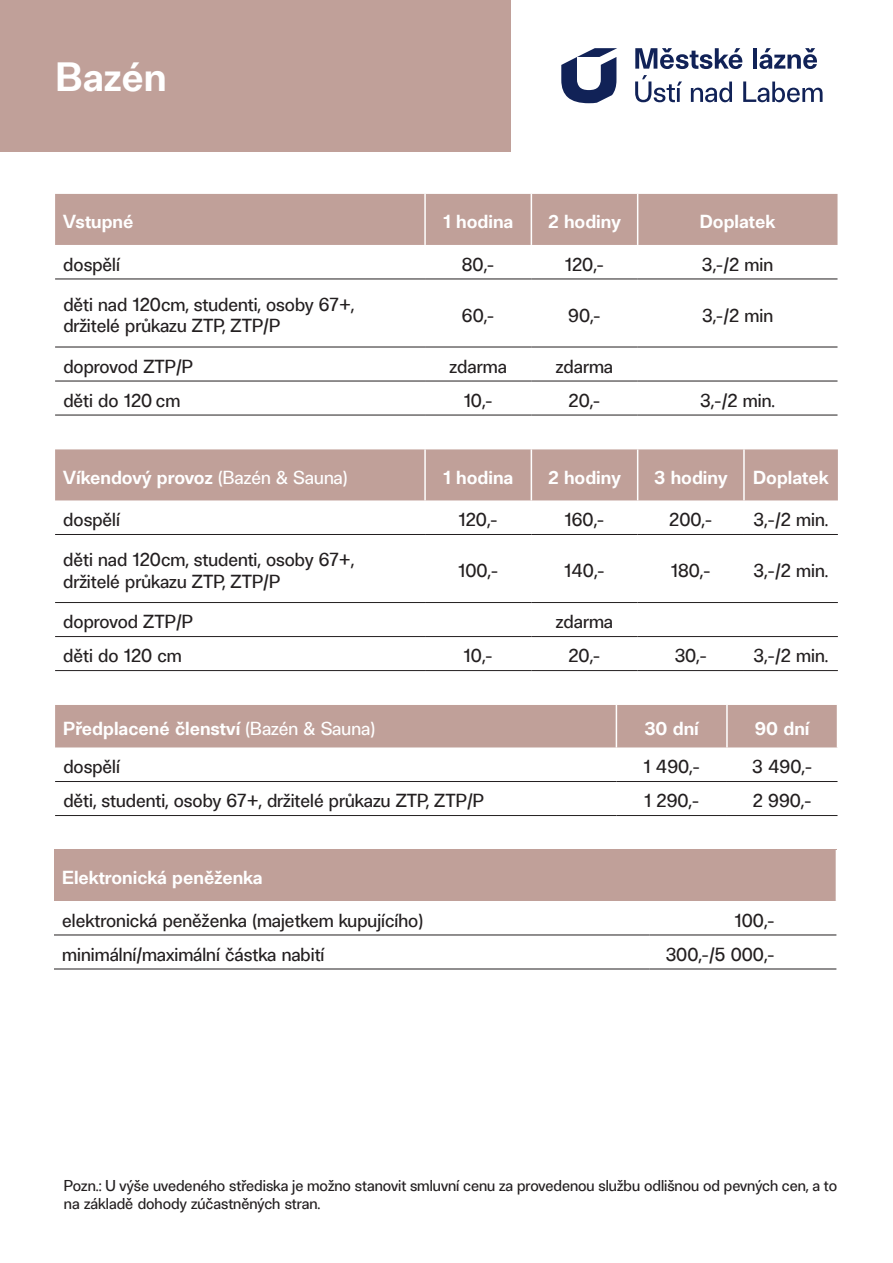
<style>
.page{position:relative;width:893px;height:1263px;background:#fff}
.page>*{position:absolute;margin:0;border:0;box-sizing:border-box;transform-origin:0 0}
.t1{font:700 39px "Louka Pro";color:#fff}
.t2{font:18px/21.6px "Louka Pro";color:#231f20}
.t3{font:700 18px "Louka Pro";color:#fff}
.t4{font:15px/18px "Louka Pro";color:#231f20}
.s1{font-weight:400}
</style>
<div class="page">
<div style="left:55px;top:194px;width:782px;height:51px;background:#c0a099"></div>
<hr style="left:55px;top:279px;width:370px;height:1px;background:#231f20">
<hr style="left:425px;top:279px;width:106px;height:1px;background:#231f20">
<hr style="left:531px;top:279px;width:107px;height:1px;background:#231f20">
<hr style="left:638px;top:279px;width:199px;height:1px;background:#231f20">
<hr style="left:55px;top:347px;width:370px;height:1px;background:#231f20">
<hr style="left:425px;top:347px;width:106px;height:1px;background:#231f20">
<hr style="left:531px;top:347px;width:107px;height:1px;background:#231f20">
<hr style="left:638px;top:347px;width:199px;height:1px;background:#231f20">
<hr style="left:55px;top:381px;width:370px;height:1px;background:#231f20">
<hr style="left:425px;top:381px;width:106px;height:1px;background:#231f20">
<hr style="left:531px;top:381px;width:107px;height:1px;background:#231f20">
<hr style="left:638px;top:381px;width:199px;height:1px;background:#231f20">
<hr style="left:55px;top:415px;width:370px;height:1px;background:#231f20">
<hr style="left:425px;top:415px;width:106px;height:1px;background:#231f20">
<hr style="left:531px;top:415px;width:107px;height:1px;background:#231f20">
<hr style="left:638px;top:415px;width:199px;height:1px;background:#231f20">
<hr style="left:424px;top:194px;width:2px;height:51px;background:#fff">
<hr style="left:531px;top:194px;width:1px;height:51px;background:#fff">
<hr style="left:637px;top:194px;width:1px;height:51px;background:#fff">
<div style="left:0;top:0;width:510px;height:151px;background:#c0a099"></div>
<svg style="left:561px;top:48px;width:56px;height:55px"></svg>
<svg style="left:635px;top:48px;width:107px;height:21px"></svg>
<hr style="left:753px;top:48px;width:4px;height:21px;background:#112257">
<svg style="left:759px;top:48px;width:58px;height:21px"></svg>
<svg style="left:635px;top:75px;width:47px;height:27px"></svg>
<svg style="left:691px;top:82px;width:41px;height:20px"></svg>
<svg style="left:743px;top:81px;width:79px;height:21px"></svg>
<div style="left:54px;top:850px;width:782px;height:51px;background:#c0a099"></div>
<hr style="left:54px;top:934px;width:595px;height:1px;background:#231f20">
<hr style="left:649px;top:934px;width:187px;height:1px;background:#231f20">
<hr style="left:54px;top:969px;width:595px;height:1px;background:#231f20">
<hr style="left:649px;top:969px;width:187px;height:1px;background:#231f20">
<div style="left:55px;top:705px;width:782px;height:42px;background:#c0a099"></div>
<hr style="left:55px;top:781px;width:561px;height:1px;background:#231f20">
<hr style="left:616px;top:781px;width:111px;height:1px;background:#231f20">
<hr style="left:727px;top:781px;width:110px;height:1px;background:#231f20">
<hr style="left:55px;top:815px;width:561px;height:1px;background:#231f20">
<hr style="left:616px;top:815px;width:111px;height:1px;background:#231f20">
<hr style="left:727px;top:815px;width:110px;height:1px;background:#231f20">
<hr style="left:616px;top:705px;width:1px;height:42px;background:#fff">
<hr style="left:726px;top:705px;width:2px;height:42px;background:#fff">
<div style="left:55px;top:449px;width:783px;height:51px;background:#c0a099"></div>
<hr style="left:55px;top:534px;width:370px;height:1px;background:#231f20">
<hr style="left:425px;top:534px;width:106px;height:1px;background:#231f20">
<hr style="left:531px;top:534px;width:107px;height:1px;background:#231f20">
<hr style="left:638px;top:534px;width:106px;height:1px;background:#231f20">
<hr style="left:744px;top:534px;width:94px;height:1px;background:#231f20">
<hr style="left:55px;top:602px;width:370px;height:1px;background:#231f20">
<hr style="left:425px;top:602px;width:106px;height:1px;background:#231f20">
<hr style="left:531px;top:602px;width:107px;height:1px;background:#231f20">
<hr style="left:638px;top:602px;width:106px;height:1px;background:#231f20">
<hr style="left:744px;top:602px;width:94px;height:1px;background:#231f20">
<hr style="left:55px;top:636px;width:370px;height:1px;background:#231f20">
<hr style="left:425px;top:636px;width:106px;height:1px;background:#231f20">
<hr style="left:531px;top:636px;width:107px;height:1px;background:#231f20">
<hr style="left:638px;top:636px;width:106px;height:1px;background:#231f20">
<hr style="left:744px;top:636px;width:94px;height:1px;background:#231f20">
<hr style="left:55px;top:670px;width:370px;height:1px;background:#231f20">
<hr style="left:425px;top:670px;width:106px;height:1px;background:#231f20">
<hr style="left:531px;top:670px;width:107px;height:1px;background:#231f20">
<hr style="left:638px;top:670px;width:106px;height:1px;background:#231f20">
<hr style="left:744px;top:670px;width:94px;height:1px;background:#231f20">
<hr style="left:424px;top:449px;width:2px;height:51px;background:#fff">
<hr style="left:531px;top:449px;width:1px;height:51px;background:#fff">
<hr style="left:637px;top:449px;width:1px;height:51px;background:#fff">
<hr style="left:743px;top:449px;width:2px;height:51px;background:#fff">
<h1 class="t1" style="left:55px;top:52px;width:113px">Bazén</h1>
<p class="t3" style="left:63px;top:210px;width:72px">Vstupné</p>
<p class="t3" style="left:443px;top:210px;width:72px">1 hodina</p>
<p class="t3" style="left:548px;top:210px;width:74px">2 hodiny</p>
<p class="t3" style="left:700px;top:210px;width:77px">Doplatek</p>
<p class="t2" style="left:63px;top:253px;width:58px">dospělí</p>
<p class="t2" style="left:462px;top:253px;width:34px">80,-</p>
<p class="t2" style="left:565px;top:253px;width:41px">120,-</p>
<p class="t2" style="left:702px;top:253px;width:73px">3,-/2 min</p>
<p class="t2" style="left:63px;top:293px;width:292px">děti nad 120cm, studenti, osoby 67+, držitelé průkazu ZTP, ZTP/P</p>
<p class="t2" style="left:462px;top:304px;width:34px">60,-</p>
<p class="t2" style="left:568px;top:304px;width:34px">90,-</p>
<p class="t2" style="left:702px;top:304px;width:73px">3,-/2 min</p>
<p class="t2" style="left:63px;top:355px;width:131px">doprovod ZTP/P</p>
<p class="t2" style="left:450px;top:355px;width:59px">zdarma</p>
<p class="t2" style="left:556px;top:355px;width:59px">zdarma</p>
<p class="t2" style="left:63px;top:389px;width:118px">děti do 120 cm</p>
<p class="t2" style="left:464px;top:389px;width:31px">10,-</p>
<p class="t2" style="left:569px;top:389px;width:33px">20,-</p>
<p class="t2" style="left:700px;top:389px;width:76px">3,-/2 min.</p>
<p class="t3" style="left:63px;top:466px;width:286px">Víkendový provoz <span class="s1">(Bazén &amp; Sauna)</span></p>
<p class="t3" style="left:443px;top:466px;width:72px">1 hodina</p>
<p class="t3" style="left:548px;top:466px;width:74px">2 hodiny</p>
<p class="t3" style="left:654px;top:466px;width:75px">3 hodiny</p>
<p class="t3" style="left:753px;top:466px;width:77px">Doplatek</p>
<p class="t2" style="left:63px;top:509px;width:58px">dospělí</p>
<p class="t2" style="left:459px;top:509px;width:41px">120,-</p>
<p class="t2" style="left:565px;top:509px;width:41px">160,-</p>
<p class="t2" style="left:669px;top:509px;width:45px">200,-</p>
<p class="t2" style="left:753px;top:509px;width:76px">3,-/2 min.</p>
<p class="t2" style="left:63px;top:549px;width:292px">děti nad 120cm, studenti, osoby 67+, držitelé průkazu ZTP, ZTP/P</p>
<p class="t2" style="left:458px;top:560px;width:42px">100,-</p>
<p class="t2" style="left:564px;top:560px;width:42px">140,-</p>
<p class="t2" style="left:671px;top:560px;width:41px">180,-</p>
<p class="t2" style="left:753px;top:560px;width:76px">3,-/2 min.</p>
<p class="t2" style="left:63px;top:611px;width:131px">doprovod ZTP/P</p>
<p class="t2" style="left:556px;top:611px;width:59px">zdarma</p>
<p class="t2" style="left:63px;top:645px;width:120px">děti do 120 cm</p>
<p class="t2" style="left:464px;top:645px;width:31px">10,-</p>
<p class="t2" style="left:569px;top:645px;width:33px">20,-</p>
<p class="t2" style="left:675px;top:645px;width:34px">30,-</p>
<p class="t2" style="left:753px;top:645px;width:76px">3,-/2 min.</p>
<p class="t3" style="left:63px;top:717px;width:313px">Předplacené členství <span class="s1">(Bazén &amp; Sauna)</span></p>
<p class="t3" style="left:644px;top:717px;width:56px">30 dní</p>
<p class="t3" style="left:755px;top:717px;width:56px">90 dní</p>
<p class="t2" style="left:63px;top:756px;width:58px">dospělí</p>
<p class="t2" style="left:643px;top:756px;width:58px">1 490,-</p>
<p class="t2" style="left:752px;top:756px;width:61px">3 490,-</p>
<p class="t2" style="left:63px;top:790px;width:422px">děti, studenti, osoby 67+, držitelé průkazu ZTP, ZTP/P</p>
<p class="t2" style="left:644px;top:790px;width:57px">1 290,-</p>
<p class="t2" style="left:753px;top:790px;width:60px">2 990,-</p>
<p class="t3" style="left:62px;top:866px;width:202px">Elektronická peněženka</p>
<p class="t2" style="left:62px;top:909px;width:362px">elektronická peněženka (majetkem kupujícího)</p>
<p class="t2" style="left:734px;top:909px;width:42px">100,-</p>
<p class="t2" style="left:62px;top:943px;width:264px">minimální/maximální částka nabití</p>
<p class="t2" style="left:666px;top:943px;width:111px">300,-/5 000,-</p>
<p class="t4" style="left:64px;top:1176px;width:775px">Pozn.: U výše uvedeného střediska je možno stanovit smluvní cenu za provedenou službu odlišnou od pevných cen, a to na základě dohody zúčastněných stran.</p>
</div>
